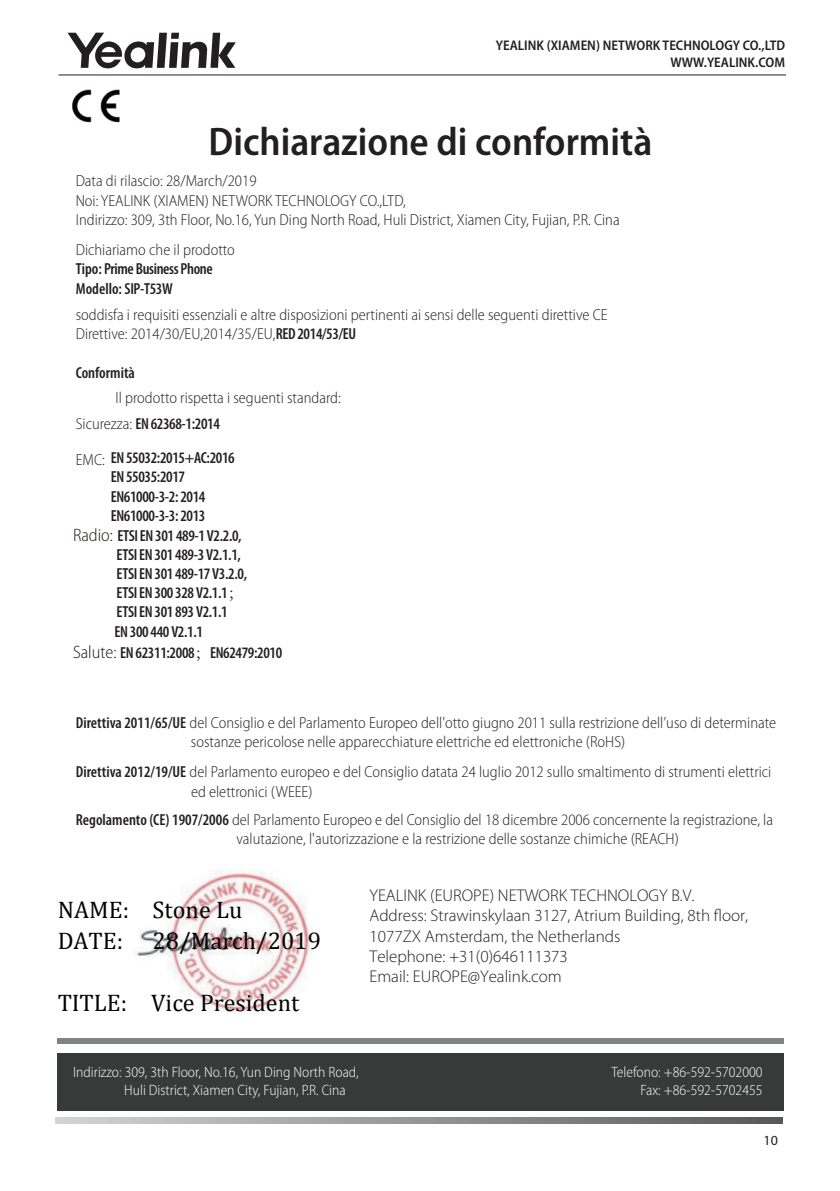
<style>
.page{position:relative;width:840px;height:1191px;background:#fff}
.page>*{position:absolute;margin:0;border:0;box-sizing:border-box;transform-origin:0 0}
.t1{font:600 semi-condensed 40px "Myriad Pro";color:#231f20}
.t2{font:24px/31.2px "Cambria";color:#030303}
.t3{font:300 17px/20.4px "Myriad Pro";color:#231f20}
.t4{font:300 semi-condensed 16px/19.2px "Myriad Pro";color:#231f20}
.t5{font:600 condensed 16px/19.2px "Myriad Pro";letter-spacing:-.02em;color:#231f20}
.t6{font:600 condensed 16px "Myriad Pro";color:#231f20}
.t7{font:300 semi-condensed 15px/18px "Myriad Pro";color:#fff}
.t8{font:600 semi-condensed 14px/16.8px "Myriad Pro";color:#231f20;text-align:right}
.t9{font:14px "Myriad Pro";color:#231f20}
.s1{font-weight:600;font-stretch:condensed}
.s2{font-weight:300;font-stretch:semi-condensed;font-size:18px;color:#211814}
.s3{font-family:"Adobe Song Std";font-weight:300;font-stretch:normal}
</style>
<div class="page">
<svg style="left:55px;top:1117px;width:726px;height:6px;background:#959699"></svg>
<div style="left:57px;top:1053px;width:725px;height:58px;background:#383a3a"></div>
<div style="left:57px;top:1038px;width:725px;height:6px;background:#808285"></div>
<img style="left:72px;top:89px;width:48px;height:34px">
<hr style="left:58px;top:74px;width:726px;height:1px;background:#231f20">
<svg style="left:67px;top:33px;width:169px;height:35px"></svg>
<img style="left:137px;top:871px;width:175px;height:141px">
<p class="t8" style="left:495px;top:37px;width:291px">YEALINK (XIAMEN) NETWORK TECHNOLOGY CO.,LTD<br>WWW.YEALINK.COM</p>
<h1 class="t1" style="left:208px;top:120px;width:445px">Dichiarazione di conformità</h1>
<p class="t4" style="left:76px;top:172px;width:545px">Data di rilascio: 28/March/2019<br>Noi: YEALINK (XIAMEN) NETWORK TECHNOLOGY CO.,LTD,<br>Indirizzo: 309, 3th Floor, No.16, Yun Ding North Road, Huli District, Xiamen City, Fujian, P.R. Cina</p>
<p class="t4" style="left:76px;top:241px;width:161px">Dichiariamo che il prodotto</p>
<p class="t5" style="left:76px;top:260px;width:138px">Tipo: Prime Business Phone<br>Modello: SIP-T53W</p>
<p class="t4" style="left:76px;top:305px;width:533px">soddisfa i requisiti essenziali e altre disposizioni pertinenti ai sensi delle seguenti direttive CE<br>Direttive: 2014/30/EU,2014/35/EU,<span class="s1">RED 2014/53/EU</span></p>
<p class="t6" style="left:76px;top:364px;width:61px">Conformità</p>
<p class="t4" style="left:76px;top:385px;width:266px;line-height:26.4px;text-indent:40px">Il prodotto rispetta i seguenti standard:<br>Sicurezza: <span class="s1">EN 62368-1:2014</span></p>
<p class="t4" style="left:76px;top:450px;width:31px">EMC:</p>
<p class="t5" style="left:111px;top:448px;width:126px">EN 55032:2015+AC:2016<br>EN 55035:2017<br>EN61000-3-2: 2014<br>EN61000-3-3: 2013</p>
<p class="t5" style="left:114px;top:526px;width:134px;text-indent:-41px"><span class="s2">Radio:</span> ETSI EN 301 489-1 V2.2.0,<br>ETSI EN 301 489-3 V2.1.1,<br>ETSI EN 301 489-17 V3.2.0,<br>ETSI EN 300 328 V2.1.1<span class="s3">；<br></span>ETSI EN 301 893 V2.1.1<br>EN 300 440 V2.1.1</p>
<p class="t5" style="left:73px;top:643px;width:211px"><span class="s2">Salute:</span> EN 62311:2008<span class="s3">；</span>EN62479:2010</p>
<p class="t4" style="left:191px;top:713px;width:586px;text-indent:-115px"><span class="s1">Direttiva 2011/65/UE</span> del Consiglio e del Parlamento Europeo dell'otto giugno 2011 sulla restrizione dell’uso di determinate sostanze pericolose nelle apparecchiature elettriche ed elettroniche (RoHS)</p>
<p class="t4" style="left:191px;top:763px;width:581px;text-indent:-115px"><span class="s1">Direttiva 2012/19/UE</span> del Parlamento europeo e del Consiglio datata 24 luglio 2012 sullo smaltimento di strumenti elettrici ed elettronici (WEEE)</p>
<p class="t4" style="left:236px;top:810px;width:538px;text-indent:-160px"><span class="s1">Regolamento (CE) 1907/2006</span> del Parlamento Europeo e del Consiglio del 18 dicembre 2006 concernente la registrazione, la valutazione, l'autorizzazione e la restrizione delle sostanze chimiche (REACH)</p>
<h2 class="t2" style="left:58px;top:893px;width:265px">NAME: Stone Lu<br>DATE: 28/March/2019</h2>
<h2 class="t2" style="left:58px;top:987px;width:243px">TITLE: Vice President</h2>
<p class="t3" style="left:369px;top:885px;width:380px">YEALINK (EUROPE) NETWORK TECHNOLOGY B.V.<br>Address: Strawinskylaan 3127, Atrium Building, 8th floor, 1077ZX Amsterdam, the Netherlands<br>Telephone: +31(0)646111373<br>Email: EUROPE@Yealink.com</p>
<p class="t7" style="left:124px;top:1063px;width:236px;text-indent:-51px">Indirizzo: 309, 3th Floor, No.16, Yun Ding North Road,<br>Huli District, Xiamen City, Fujian, P.R. Cina</p>
<p class="t7" style="left:611px;top:1063px;width:152px;text-align:right">Telefono: +86-592-5702000<br>Fax: +86-592-5702455</p>
<p class="t9" style="left:763px;top:1132px;width:16px">10</p>
</div>
